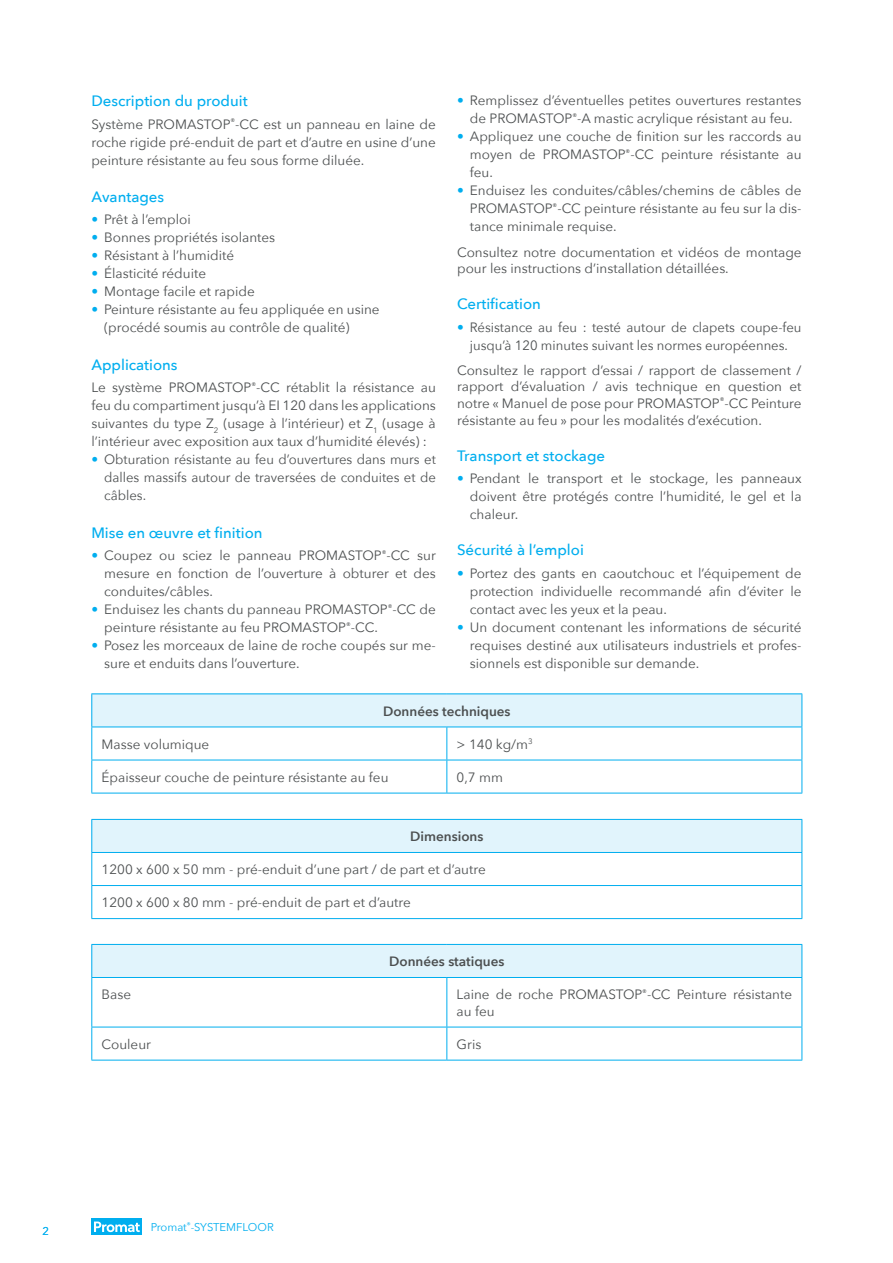
<style>
.page{position:relative;width:893px;height:1263px;background:#fff}
.page>*{position:absolute;margin:0;border:0;box-sizing:border-box;transform-origin:0 0}
.ONDERTITEL{font:500 15px "Avenir Next";color:#00aeef}
.BODY_OPSOMMING{font:13.5px/18px "Avenir Next";color:#4c4f50;text-align:justify}
.BODY{font:13.5px/18px "Avenir Next";color:#4c4f50;text-align:justify}
.BODY_TABEL{font:13.5px/16.5px "Avenir Next";color:#4c4f50}
.BODY_TABEL-2{font:600 13.5px "Avenir Next";color:#4c4f50}
.t1{font:11.25px "Avenir Next";color:#00aeef}
.s1{color:#00aeef}
</style>
<div class="page">
<div style="left:91px;top:1218px;width:51px;height:17px;background:#00aeef"></div>
<svg style="left:94px;top:1221px;width:46px;height:11px"></svg>
<div style="left:92px;top:694px;width:710px;height:33px;background:#e1f4fc"></div>
<svg style="left:92px;top:727px;width:709px;height:66px"></svg>
<hr style="left:91px;top:693px;width:356px;height:1px;background:#00aeef">
<hr style="left:91px;top:694px;width:1px;height:32px;background:#00aeef">
<hr style="left:447px;top:693px;width:355px;height:1px;background:#00aeef">
<hr style="left:801px;top:694px;width:1px;height:32px;background:#00aeef">
<hr style="left:91px;top:726px;width:356px;height:1px;background:#00aeef">
<hr style="left:91px;top:727px;width:1px;height:33px;background:#00aeef">
<hr style="left:447px;top:726px;width:355px;height:1px;background:#00aeef">
<hr style="left:446px;top:727px;width:1px;height:33px;background:#00aeef">
<hr style="left:801px;top:727px;width:1px;height:33px;background:#00aeef">
<hr style="left:91px;top:760px;width:356px;height:1px;background:#00aeef">
<hr style="left:91px;top:760px;width:1px;height:33px;background:#00aeef">
<hr style="left:447px;top:760px;width:355px;height:1px;background:#00aeef">
<hr style="left:446px;top:760px;width:1px;height:33px;background:#00aeef">
<hr style="left:801px;top:760px;width:1px;height:33px;background:#00aeef">
<hr style="left:91px;top:793px;width:356px;height:1px;background:#00aeef">
<hr style="left:447px;top:793px;width:355px;height:1px;background:#00aeef">
<div style="left:92px;top:819px;width:710px;height:33px;background:#e1f4fc"></div>
<hr style="left:91px;top:819px;width:711px;height:1px;background:#00aeef">
<hr style="left:91px;top:820px;width:1px;height:32px;background:#00aeef">
<hr style="left:801px;top:820px;width:1px;height:32px;background:#00aeef">
<hr style="left:91px;top:852px;width:711px;height:1px;background:#00aeef">
<hr style="left:91px;top:853px;width:1px;height:32px;background:#00aeef">
<hr style="left:801px;top:853px;width:1px;height:32px;background:#00aeef">
<hr style="left:91px;top:885px;width:711px;height:1px;background:#00aeef">
<hr style="left:91px;top:886px;width:1px;height:32px;background:#00aeef">
<hr style="left:801px;top:886px;width:1px;height:32px;background:#00aeef">
<hr style="left:91px;top:918px;width:711px;height:1px;background:#00aeef">
<div style="left:92px;top:944px;width:710px;height:33px;background:#e1f4fc"></div>
<svg style="left:92px;top:978px;width:709px;height:82px"></svg>
<hr style="left:91px;top:944px;width:356px;height:1px;background:#00aeef">
<hr style="left:91px;top:945px;width:1px;height:32px;background:#00aeef">
<hr style="left:447px;top:944px;width:355px;height:1px;background:#00aeef">
<hr style="left:801px;top:945px;width:1px;height:32px;background:#00aeef">
<hr style="left:91px;top:977px;width:356px;height:1px;background:#00aeef">
<hr style="left:91px;top:978px;width:1px;height:49px;background:#00aeef">
<hr style="left:447px;top:977px;width:355px;height:1px;background:#00aeef">
<hr style="left:446px;top:978px;width:1px;height:49px;background:#00aeef">
<hr style="left:801px;top:978px;width:1px;height:49px;background:#00aeef">
<hr style="left:91px;top:1027px;width:356px;height:1px;background:#00aeef">
<hr style="left:91px;top:1027px;width:1px;height:33px;background:#00aeef">
<hr style="left:447px;top:1027px;width:355px;height:1px;background:#00aeef">
<hr style="left:446px;top:1027px;width:1px;height:33px;background:#00aeef">
<hr style="left:801px;top:1027px;width:1px;height:33px;background:#00aeef">
<hr style="left:91px;top:1060px;width:356px;height:1px;background:#00aeef">
<hr style="left:447px;top:1060px;width:355px;height:1px;background:#00aeef">
<p class="ONDERTITEL" style="left:91px;top:88px;width:158px">Description du produit</p>
<p class="BODY" style="left:91px;top:114px;width:346px">Système PROMASTOP<sup>®</sup>-CC est un panneau en laine de roche rigide pré-enduit de part et d’autre en usine d’une peinture résistante au feu sous forme diluée.</p>
<p class="ONDERTITEL" style="left:91px;top:184px;width:74px">Avantages</p>
<p class="BODY_OPSOMMING" style="left:91px;top:210px;width:101px"><span class="s1">•</span> Prêt à l’emploi</p>
<p class="BODY_OPSOMMING" style="left:91px;top:228px;width:185px"><span class="s1">•</span> Bonnes propriétés isolantes</p>
<p class="BODY_OPSOMMING" style="left:91px;top:246px;width:144px"><span class="s1">•</span> Résistant à l’humidité</p>
<p class="BODY_OPSOMMING" style="left:91px;top:264px;width:116px"><span class="s1">•</span> Élasticité réduite</p>
<p class="BODY_OPSOMMING" style="left:91px;top:282px;width:165px"><span class="s1">•</span> Montage facile et rapide</p>
<p class="BODY_OPSOMMING" style="left:91px;top:300px;width:290px"><span class="s1">•</span> Peinture résistante au feu appliquée en usine</p>
<p class="BODY_OPSOMMING" style="left:104px;top:318px;width:247px">(procédé soumis au contrôle de qualité)</p>
<p class="ONDERTITEL" style="left:91px;top:352px;width:88px">Applications</p>
<p class="BODY" style="left:91px;top:378px;width:346px">Le système PROMASTOP<sup>®</sup>-CC rétablit la résistance au feu du compartiment jusqu’à EI 120 dans les applications suivantes du type Z<sub>2</sub> (usage à l’intérieur) et Z<sub>1</sub> (usage à l’intérieur avec exposition aux taux d’humidité élevés) :</p>
<p class="BODY_OPSOMMING" style="left:104px;top:450px;width:333px;text-indent:-13px"><span class="s1">•</span> Obturation résistante au feu d’ouvertures dans murs et dalles massifs autour de traversées de conduites et de câbles.</p>
<p class="ONDERTITEL" style="left:91px;top:520px;width:173px">Mise en œuvre et finition</p>
<p class="BODY_OPSOMMING" style="left:104px;top:546px;width:333px;text-indent:-13px"><span class="s1">•</span> Coupez ou sciez le panneau PROMASTOP<sup>®</sup>-CC sur mesure en fonction de l’ouverture à obturer et des conduites/câbles.</p>
<p class="BODY_OPSOMMING" style="left:104px;top:600px;width:333px;text-indent:-13px"><span class="s1">•</span> Enduisez les chants du panneau PROMASTOP<sup>®</sup>-CC de peinture résistante au feu PROMASTOP<sup>®</sup>-CC.</p>
<p class="BODY_OPSOMMING" style="left:104px;top:636px;width:333px;text-indent:-13px"><span class="s1">•</span> Posez les morceaux de laine de roche coupés sur me&shy;sure et enduits dans l’ouverture.</p>
<p class="BODY_OPSOMMING" style="left:457px;top:91px;width:346px;text-align:center"><span class="s1">•</span> Remplissez d’éventuelles petites ouvertures restantes de PROMASTOP<sup>®</sup>-A mastic acrylique résistant au feu.</p>
<p class="BODY_OPSOMMING" style="left:470px;top:127px;width:333px;text-indent:-13px"><span class="s1">•</span> Appliquez une couche de finition sur les raccords au moyen de PROMASTOP<sup>®</sup>-CC peinture résistante au feu.</p>
<p class="BODY_OPSOMMING" style="left:470px;top:181px;width:333px;text-indent:-13px"><span class="s1">•</span> Enduisez les conduites/câbles/chemins de câbles de PROMASTOP<sup>®</sup>-CC peinture résistante au feu sur la dis&shy;tance minimale requise.</p>
<p class="BODY" style="left:457px;top:243px;width:346px;line-height:16.5px">Consultez notre documentation et vidéos de montage pour les instructions d’installation détaillées.</p>
<p class="ONDERTITEL" style="left:457px;top:291px;width:85px">Certification</p>
<p class="BODY_OPSOMMING" style="left:457px;top:317px;width:346px;text-align:center"><span class="s1">•</span> Résistance au feu : testé autour de clapets coupe-feu jusqu’à 120 minutes suivant les normes européennes.</p>
<p class="BODY" style="left:457px;top:361px;width:346px;line-height:16.5px">Consultez le rapport d’essai / rapport de classement / rapport d’évaluation / avis technique en question et notre « Manuel de pose pour PROMASTOP<sup>®</sup>-CC Peinture résistante au feu » pour les modalités d’exécution.</p>
<p class="ONDERTITEL" style="left:457px;top:443px;width:149px">Transport et stockage</p>
<p class="BODY_OPSOMMING" style="left:470px;top:469px;width:333px;text-indent:-13px"><span class="s1">•</span> Pendant le transport et le stockage, les panneaux doivent être protégés contre l’humidité, le gel et la chaleur.</p>
<p class="ONDERTITEL" style="left:457px;top:537px;width:128px">Sécurité à l’emploi</p>
<p class="BODY_OPSOMMING" style="left:470px;top:563px;width:333px;text-indent:-13px"><span class="s1">•</span> Portez des gants en caoutchouc et l’équipement de protection individuelle recommandé afin d’éviter le contact avec les yeux et la peau.</p>
<p class="BODY_OPSOMMING" style="left:470px;top:618px;width:333px;text-indent:-13px"><span class="s1">•</span> Un document contenant les informations de sécurité requises destiné aux utilisateurs industriels et profes&shy;sionnels est disponible sur demande.</p>
<p class="BODY_TABEL-2" style="left:383px;top:699px;width:129px">Données techniques</p>
<p class="BODY_TABEL" style="left:102px;top:735px;width:109px">Masse volumique</p>
<p class="BODY_TABEL" style="left:457px;top:735px;width:78px">&gt; 140 kg/m<sup>3</sup></p>
<p class="BODY_TABEL" style="left:102px;top:768px;width:288px">Épaisseur couche de peinture résistante au feu</p>
<p class="BODY_TABEL" style="left:457px;top:768px;width:48px">0,7 mm</p>
<p class="BODY_TABEL-2" style="left:410px;top:825px;width:75px">Dimensions</p>
<p class="BODY_TABEL" style="left:102px;top:861px;width:386px">1200 x 600 x 50 mm - pré-enduit d’une part / de part et d’autre</p>
<p class="BODY_TABEL" style="left:102px;top:894px;width:311px">1200 x 600 x 80 mm - pré-enduit de part et d’autre</p>
<p class="BODY_TABEL-2" style="left:389px;top:950px;width:117px">Données statiques</p>
<p class="BODY_TABEL" style="left:102px;top:986px;width:31px">Base</p>
<p class="BODY_TABEL" style="left:457px;top:986px;width:337px">Laine de roche PROMASTOP<sup>®</sup>-CC Peinture résistante au feu</p>
<p class="BODY_TABEL" style="left:102px;top:1035px;width:51px">Couleur</p>
<p class="BODY_TABEL" style="left:457px;top:1035px;width:26px">Gris</p>
<p class="t1" style="left:43px;top:1222px;width:8px">2</p>
<p class="t1" style="left:151px;top:1217px;width:125px">Promat<sup>®</sup>-SYSTEMFLOOR</p>
</div>
